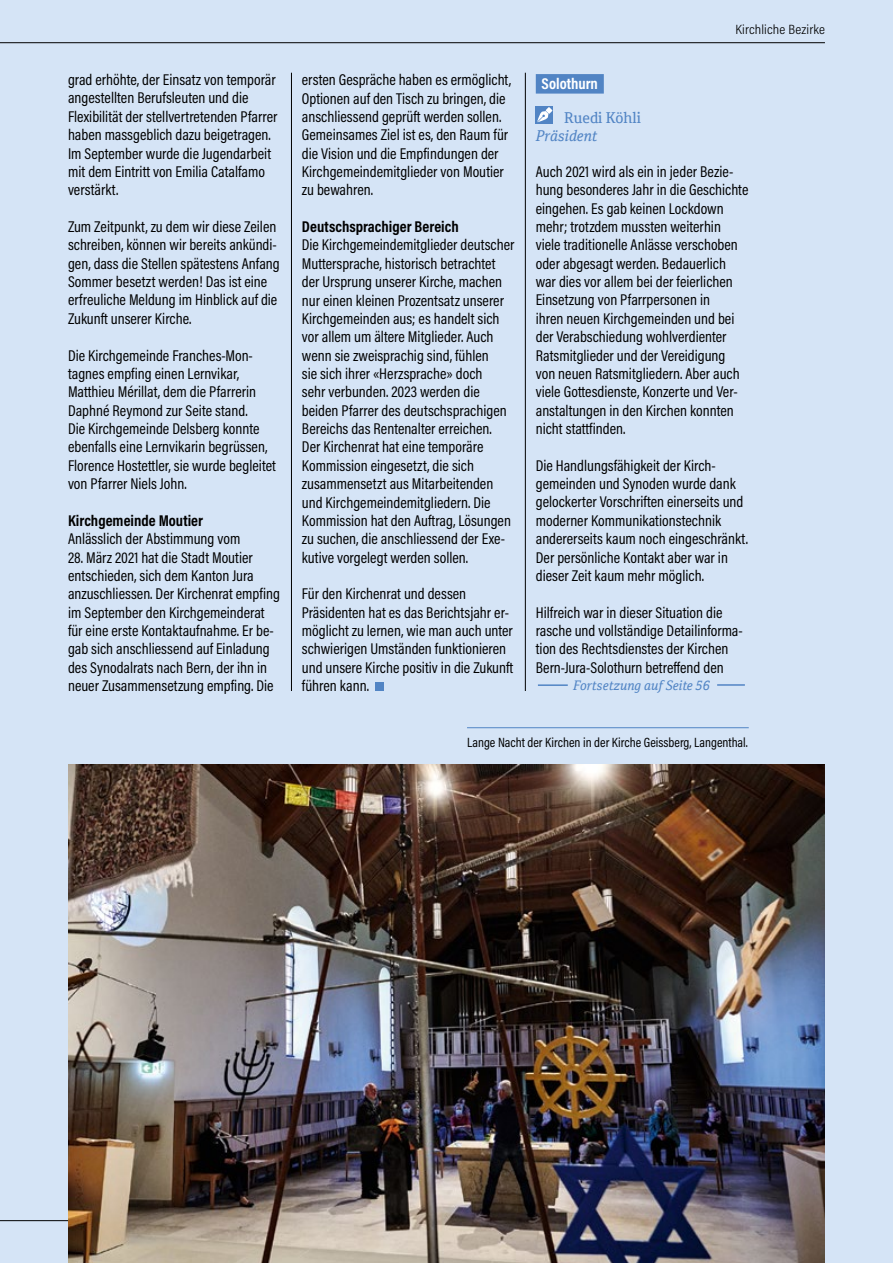
<style>
.page{position:relative;width:893px;height:1263px;background:#d5e4f6}
.page>*{position:absolute;margin:0;border:0;box-sizing:border-box;transform-origin:0 0}
.t1{font:15.75px/18.3px "Acumin Pro Cond";color:#000}
.t2{font:700 15.75px "Acumin Pro Cond";color:#000}
.t3{font:700 15.75px "Acumin Pro Cond";color:#fff}
.t4{font:15px "Cordale";color:#5184c4}
.t5{font:italic 15px "Cordale";letter-spacing:-.005em;color:#5184c4}
.t6{font:13.5px "Acumin Pro Cond";color:#000}
.t7{font:300 13.5px "Acumin Pro Cond";letter-spacing:.01em;color:#000;scale:1.1 1}
.t8{font:italic 13.2px "Cordale";color:#5184c4}
</style>
<div class="page">
<hr style="left:0;top:1220px;width:825px;height:1px;background:#000">
<hr style="left:0;top:42px;width:825px;height:1px;background:#000">
<div style="left:375px;top:682px;width:9px;height:9px;background:#5184c4"></div>
<div style="left:536px;top:74px;width:68px;height:20px;background:#5184c4"></div>
<div style="left:536px;top:106px;width:17px;height:17px;background:#5184c4"></div>
<svg style="left:537px;top:111px;width:12px;height:12px"></svg>
<svg style="left:546px;top:107px;width:6px;height:7px"></svg>
<hr style="left:291px;top:73px;width:1px;height:618px;background:#000">
<hr style="left:525px;top:73px;width:1px;height:618px;background:#000">
<hr style="left:538px;top:684px;width:30px;height:2px;background:#5184c4">
<hr style="left:717px;top:684px;width:28px;height:2px;background:#5184c4">
<img style="left:68px;top:764px;width:757px;height:499px">
<hr style="left:467px;top:727px;width:282px;height:1px;background:#5184c4">
<p class="t1" style="left:68px;top:70px;width:211px">grad erhöhte, der Einsatz von temporär angestellten Berufsleuten und die Flexibilität der stellvertretenden Pfarrer haben massgeblich dazu beigetragen.<br>Im September wurde die Jugendarbeit mit dem Eintritt von Emilia Catalfamo verstärkt.</p>
<p class="t1" style="left:68px;top:217px;width:213px">Zum Zeitpunkt, zu dem wir diese Zeilen schreiben, können wir bereits ankündi&shy;gen, dass die Stellen spätestens Anfang Sommer besetzt werden! Das ist eine erfreuliche Meldung im Hinblick auf die Zukunft unserer Kirche.</p>
<p class="t1" style="left:68px;top:346px;width:210px">Die Kirchgemeinde Franches-Mon&shy;tagnes empfing einen Lernvikar, Matthieu Mérillat, dem die Pfarrerin Daphné Reymond zur Seite stand.<br>Die Kirchgemeinde Delsberg konnte ebenfalls eine Lernvikarin begrüssen, Florence Hostettler, sie wurde begleitet von Pfarrer Niels John.</p>
<p class="t2" style="left:68px;top:510px;width:137px">Kirchgemeinde Moutier</p>
<p class="t1" style="left:68px;top:529px;width:174px">Anlässlich der Abstimmung vom</p>
<p class="t1" style="left:68px;top:548px;width:214px">28. März 2021 hat die Stadt Moutier entschieden, sich dem Kanton Jura anzuschliessen. Der Kirchenrat empfing im September den Kirchgemeinderat für eine erste Kontaktaufnahme. Er be&shy;gab sich anschliessend auf Einladung des Synodalrats nach Bern, der ihn in neuer Zusammensetzung empfing. Die</p>
<p class="t1" style="left:302px;top:70px;width:211px">ersten Gespräche haben es ermöglicht, Optionen auf den Tisch zu bringen, die anschliessend geprüft werden sollen.<br>Gemeinsames Ziel ist es, den Raum für die Vision und die Empfindungen der Kirchgemeindemitglieder von Moutier zu bewahren.</p>
<p class="t2" style="left:302px;top:216px;width:158px">Deutschsprachiger Bereich</p>
<p class="t1" style="left:302px;top:236px;width:214px">Die Kirchgemeindemitglieder deutscher Muttersprache, historisch betrachtet der Ursprung unserer Kirche, machen nur einen kleinen Prozentsatz unserer Kirchgemeinden aus; es handelt sich vor allem um ältere Mitglieder. Auch wenn sie zweisprachig sind, fühlen<br>sie sich ihrer «Herzsprache» doch<br>sehr verbunden. 2023 werden die beiden Pfarrer des deutschsprachigen Bereichs das Rentenalter erreichen.<br>Der Kirchenrat hat eine temporäre Kommission eingesetzt, die sich zusammensetzt aus Mitarbeitenden und Kirchgemeindemitgliedern. Die Kommission hat den Auftrag, Lösungen zu suchen, die anschliessend der Exe&shy;kutive vorgelegt werden sollen.</p>
<p class="t1" style="left:302px;top:584px;width:213px">Für den Kirchenrat und dessen Präsidenten hat es das Berichtsjahr er&shy;möglicht zu lernen, wie man auch unter schwierigen Umständen funktionieren und unsere Kirche positiv in die Zukunft führen kann.</p>
<p class="t7" style="left:735px;top:21px;width:83px">Kirchliche Bezirke</p>
<p class="t3" style="left:542px;top:73px;width:58px">Solothurn</p>
<p class="t4" style="left:564px;top:109px;width:78px">Ruedi Köhli</p>
<p class="t5" style="left:536px;top:127px;width:63px">Präsident</p>
<p class="t1" style="left:536px;top:162px;width:214px">Auch 2021 wird als ein in jeder Bezie&shy;hung besonderes Jahr in die Geschichte eingehen. Es gab keinen Lockdown mehr; trotzdem mussten weiterhin viele traditionelle Anlässe verschoben oder abgesagt werden. Bedauerlich war dies vor allem bei der feierlichen Einsetzung von Pfarrpersonen in<br>ihren neuen Kirchgemeinden und bei der Verabschiedung wohlverdienter Ratsmitglieder und der Vereidigung von neuen Ratsmitgliedern. Aber auch viele Gottesdienste, Konzerte und Ver&shy;anstaltungen in den Kirchen konnten nicht stattfinden.</p>
<p class="t1" style="left:536px;top:456px;width:214px">Die Handlungsfähigkeit der Kirch&shy;gemeinden und Synoden wurde dank gelockerter Vorschriften einerseits und moderner Kommunikationstechnik andererseits kaum noch eingeschränkt.<br>Der persönliche Kontakt aber war in dieser Zeit kaum mehr möglich.</p>
<p class="t1" style="left:536px;top:603px;width:208px">Hilfreich war in dieser Situation die rasche und vollständige Detailinforma&shy;tion des Rechtsdienstes der Kirchen Bern-Jura-Solothurn betreffend den</p>
<p class="t8" style="left:573px;top:678px;width:138px">Fortsetzung auf Seite 56</p>
<p class="t6" style="left:467px;top:733px;width:282px">Lange Nacht der Kirchen in der Kirche Geissberg, Langenthal.</p>
</div>
